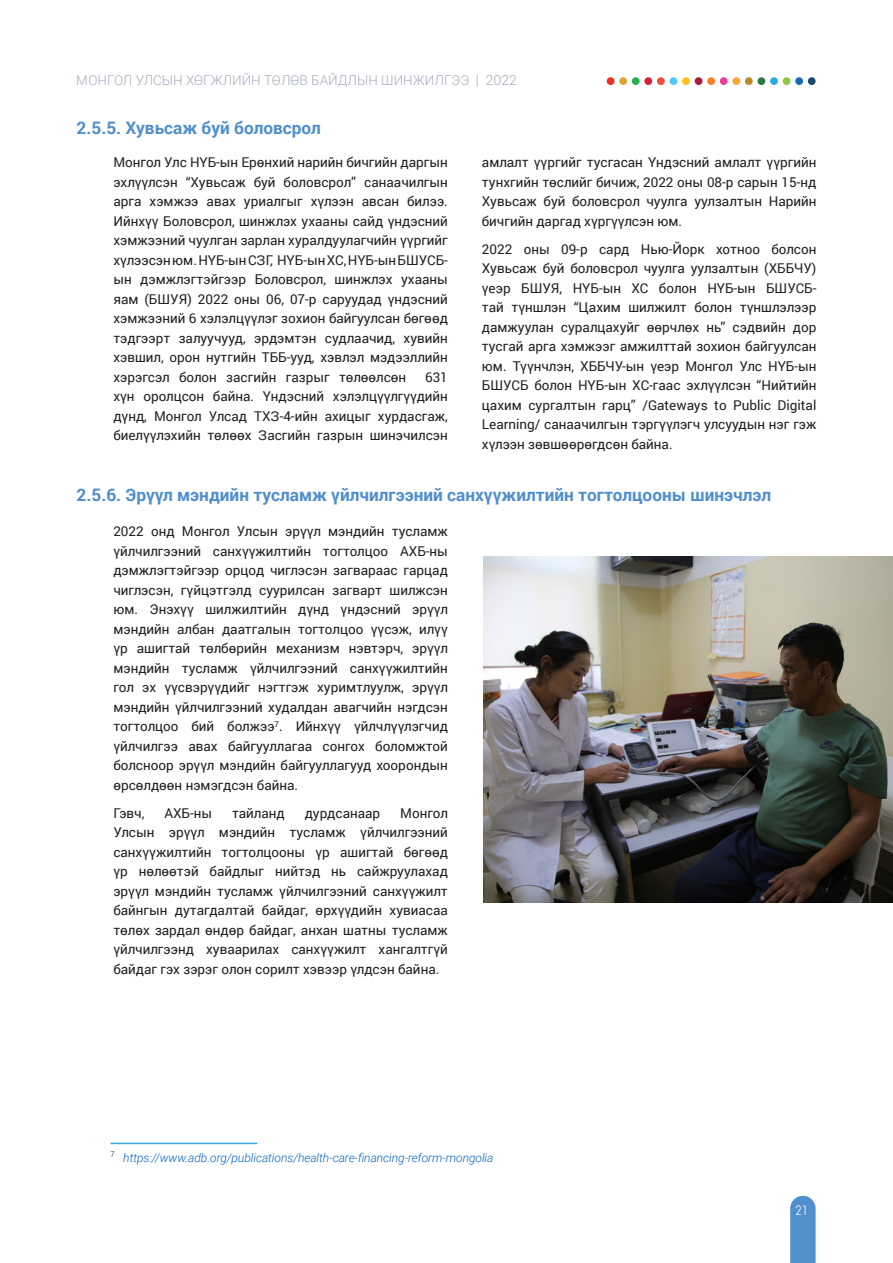
<style>
.page{position:relative;width:893px;height:1263px;background:#fff}
.page>*{position:absolute;margin:0;border:0;box-sizing:border-box;transform-origin:0 0}
.t1{font:700 17.25px "Roboto";color:#508fcc}
.t2{font:13.5px/19.5px "Roboto";color:#231f20;text-align:justify}
.t3{font:300 13.5px "Roboto";color:#6f7b98}
.t4{font:300 13.5px "Roboto Condensed";color:#fff}
.t5{font:italic 300 12px "Roboto";letter-spacing:-.005em;color:#0563c1}
.s1{font-size:13.95px}
</style>
<div class="page">
<svg style="left:790px;top:1196px;width:26px;height:67px;background:#5a95cf"></svg>
<div style="left:607px;top:77px;width:7px;height:8px;background:#ef3024;border-radius:50%"></div>
<div style="left:632px;top:77px;width:8px;height:8px;background:#23b24b;border-radius:50%"></div>
<div style="left:657px;top:77px;width:8px;height:8px;background:#ef4d35;border-radius:50%"></div>
<div style="left:682px;top:77px;width:8px;height:8px;background:#fec214;border-radius:50%"></div>
<div style="left:707px;top:77px;width:8px;height:8px;background:#f58220;border-radius:50%"></div>
<div style="left:732px;top:77px;width:8px;height:8px;background:#faa633;border-radius:50%"></div>
<div style="left:757px;top:77px;width:8px;height:8px;background:#2a7b45;border-radius:50%"></div>
<div style="left:619px;top:77px;width:8px;height:8px;background:#daa739;border-radius:50%"></div>
<div style="left:644px;top:77px;width:8px;height:8px;background:#d52333;border-radius:50%"></div>
<div style="left:669px;top:77px;width:8px;height:8px;background:#49c9f4;border-radius:50%"></div>
<div style="left:695px;top:77px;width:7px;height:8px;background:#a61c44;border-radius:50%"></div>
<div style="left:720px;top:77px;width:8px;height:8px;background:#ed3e96;border-radius:50%"></div>
<div style="left:745px;top:77px;width:8px;height:8px;background:#bc8a2c;border-radius:50%"></div>
<div style="left:770px;top:77px;width:8px;height:8px;background:#29abe2;border-radius:50%"></div>
<div style="left:795px;top:77px;width:8px;height:8px;background:#126db7;border-radius:50%"></div>
<div style="left:783px;top:77px;width:7px;height:8px;background:#8ec741;border-radius:50%"></div>
<div style="left:808px;top:77px;width:8px;height:8px;background:#1a4a6f;border-radius:50%"></div>
<hr style="left:111px;top:1143px;width:146px;height:1px;background:#33a8db">
<img style="left:484px;top:556px;width:409px;height:346px">
<p class="t3" style="left:77px;top:70px;width:442px">МОНГОЛ УЛСЫН ХӨГЖЛИЙН ТӨЛӨВ БАЙДЛЫН ШИНЖИЛГЭЭ <span class="s1">| 2022</span></p>
<p class="t1" style="left:77px;top:115px;width:246px">2.5.5. Хувьсаж буй боловсрол</p>
<p class="t2" style="left:113px;top:152px;width:336px">Монгол Улс НҮБ-ын Ерөнхий нарийн бичгийн даргын эхлүүлсэн “Хувьсаж буй боловсрол” санаачилгын арга хэмжээ авах уриалгыг хүлээн авсан билээ.<br>Ийнхүү Боловсрол, шинжлэх ухааны сайд үндэсний хэмжээний чуулган зарлан хуралдуулагчийн үүргийг хүлээсэн юм. НҮБ-ын СЗГ, НҮБ-ын ХС, НҮБ-ын БШУСБ&shy;ын дэмжлэгтэйгээр Боловсрол, шинжлэх ухааны яам (БШУЯ) 2022 оны 06, 07-р саруудад үндэсний хэмжээний 6 хэлэлцүүлэг зохион байгуулсан бөгөөд тэдгээрт залуучууд, эрдэмтэн судлаачид, хувийн хэвшил, орон нутгийн ТББ-ууд, хэвлэл мэдээллийн хэрэгсэл болон засгийн газрыг төлөөлсөн</p>
<p class="t2" style="left:113px;top:367px;width:336px;text-indent:312px">631 хүн оролцсон байна. Үндэсний хэлэлцүүлгүүдийн дүнд, Монгол Улсад ТХЗ-4-ийн ахицыг хурдасгаж, биелүүлэхийн төлөөх Засгийн газрын шинэчилсэн</p>
<p class="t2" style="left:482px;top:152px;width:336px">амлалт үүргийг тусгасан Үндэсний амлалт үүргийн тунхгийн төслийг бичиж, 2022 оны 08-р сарын 15-нд Хувьсаж буй боловсрол чуулга уулзалтын Нарийн бичгийн даргад хүргүүлсэн юм.</p>
<p class="t2" style="left:482px;top:239px;width:336px">2022 оны 09-р сард Нью-Йорк хотноо болсон Хувьсаж буй боловсрол чуулга уулзалтын (ХББЧУ) үеэр БШУЯ, НҮБ-ын ХС болон НҮБ-ын БШУСБ&shy;тай түншлэн “Цахим шилжилт болон түншлэлээр дамжуулан суралцахуйг өөрчлөх нь” сэдвийн дор тусгай арга хэмжээг амжилттай зохион байгуулсан юм. Түүнчлэн, ХББЧУ-ын үеэр Монгол Улс НҮБ-ын БШУСБ болон НҮБ-ын ХС-гаас эхлүүлсэн “Нийтийн цахим сургалтын гарц” /Gateways to Public Digital Learning/ санаачилгын тэргүүлэгч улсуудын нэг гэж хүлээн зөвшөөрөгдсөн байна.</p>
<p class="t1" style="left:77px;top:483px;width:696px">2.5.6. Эрүүл мэндийн тусламж үйлчилгээний санхүүжилтийн тогтолцооны шинэчлэл</p>
<p class="t2" style="left:113px;top:521px;width:336px">2022 онд Монгол Улсын эрүүл мэндийн тусламж үйлчилгээний санхүүжилтийн тогтолцоо АХБ-ны дэмжлэгтэйгээр орцод чиглэсэн загвараас гарцад чиглэсэн, гүйцэтгэлд суурилсан загварт шилжсэн юм. Энэхүү шилжилтийн дүнд үндэсний эрүүл мэндийн албан даатгалын тогтолцоо үүсэж, илүү үр ашигтай төлбөрийн механизм нэвтэрч, эрүүл мэндийн тусламж үйлчилгээний санхүүжилтийн гол эх үүсвэрүүдийг нэгтгэж хуримтлуулж, эрүүл мэндийн үйлчилгээний худалдан авагчийн нэгдсэн тогтолцоо бий болжээ<sup>7</sup>. Ийнхүү үйлчлүүлэгчид үйлчилгээ авах байгууллагаа сонгох боломжтой болсноор эрүүл мэндийн байгууллагууд хоорондын өрсөлдөөн нэмэгдсэн байна.</p>
<p class="t2" style="left:113px;top:803px;width:32px">Гэвч,</p>
<p class="t2" style="left:164px;top:803px;width:49px">АХБ-ны</p>
<p class="t2" style="left:232px;top:803px;width:54px">тайланд</p>
<p class="t2" style="left:305px;top:803px;width:77px">дурдсанаар</p>
<p class="t2" style="left:113px;top:803px;width:336px;text-indent:287px">Монгол Улсын эрүүл мэндийн тусламж үйлчилгээний санхүүжилтийн тогтолцооны үр ашигтай бөгөөд үр нөлөөтэй байдлыг нийтэд нь сайжруулахад эрүүл мэндийн тусламж үйлчилгээний санхүүжилт байнгын дутагдалтай байдаг, өрхүүдийн хувиасаа төлөх зардал өндөр байдаг, анхан шатны тусламж үйлчилгээнд хуваарилах санхүүжилт хангалтгүй байдаг гэх зэрэг олон сорилт хэвээр үлдсэн байна.</p>
<p class="t5" style="left:111px;top:1149px;width:384px"><sup>7</sup> https://www.adb.org/publications/health-care-financing-reform-mongolia</p>
<p class="t4" style="left:795px;top:1201px;width:14px">21</p>
</div>
